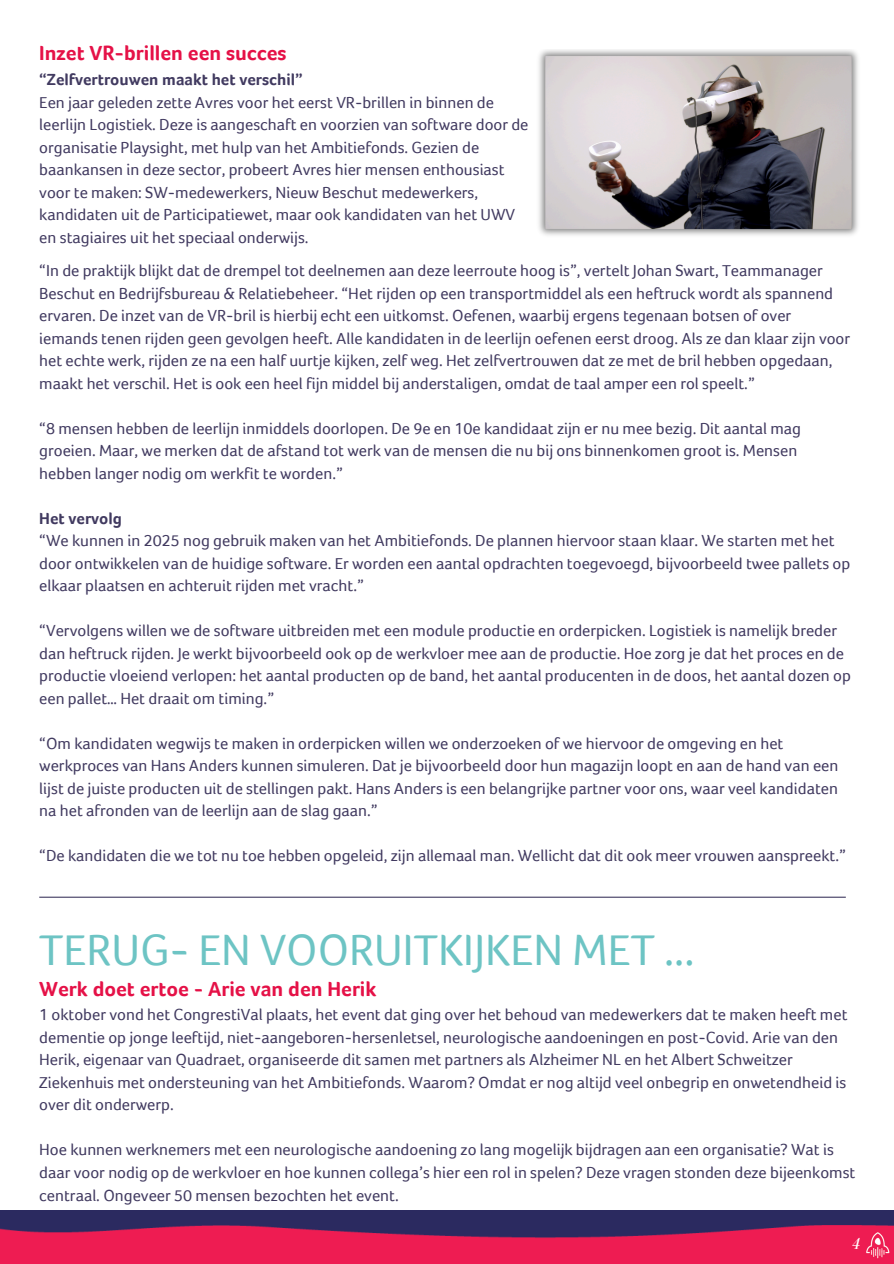
<style>
.page{position:relative;width:894px;height:1264px;background:#fff}
.page>*{position:absolute;margin:0;border:0;box-sizing:border-box;transform-origin:0 0}
.t1{font:45px "Foco";color:#6dc4c4}
.t2{font:700 21px "Foco";color:#e51147}
.t3{font:16.5px/22.5px "Foco";color:#413a60}
.t4{font:700 16.5px "Foco";color:#413a60}
.t5{font:italic 16.5px "Bodoni";color:#fff}
</style>
<div class="page">
<img style="left:0;top:1210px;width:893px;height:53px">
<img style="left:860px;top:1230px;width:33px;height:30px">
<img style="left:539px;top:49px;width:319px;height:187px">
<hr style="left:39px;top:896px;width:806px;height:1px;background:#413a60">
<p class="t2" style="left:39px;top:42px;width:249px">Inzet VR-brillen een succes</p>
<p class="t4" style="left:39px;top:70px;width:265px">“Zelfvertrouwen maakt het verschil”</p>
<p class="t3" style="left:39px;top:91px;width:490px">Een jaar geleden zette Avres voor het eerst VR-brillen in binnen de leerlijn Logistiek. Deze is aangeschaft en voorzien van software door de organisatie Playsight, met hulp van het Ambitiefonds. Gezien de baankansen in deze sector, probeert Avres hier mensen enthousiast voor te maken: SW-medewerkers, Nieuw Beschut medewerkers, kandidaten uit de Participatiewet, maar ook kandidaten van het UWV en stagiaires uit het speciaal onderwijs.</p>
<p class="t3" style="left:39px;top:259px;width:812px">“In de praktijk blijkt dat de drempel tot deelnemen aan deze leerroute hoog is”, vertelt Johan Swart, Teammanager Beschut en Bedrijfsbureau &amp; Relatiebeheer. “Het rijden op een transportmiddel als een heftruck wordt als spannend ervaren. De inzet van de VR-bril is hierbij echt een uitkomst. Oefenen, waarbij ergens tegenaan botsen of over iemands tenen rijden geen gevolgen heeft. Alle kandidaten in de leerlijn oefenen eerst droog. Als ze dan klaar zijn voor het echte werk, rijden ze na een half uurtje kijken, zelf weg. Het zelfvertrouwen dat ze met de bril hebben opgedaan, maakt het verschil. Het is ook een heel fijn middel bij anderstaligen, omdat de taal amper een rol speelt.”</p>
<p class="t3" style="left:39px;top:417px;width:763px">“8 mensen hebben de leerlijn inmiddels doorlopen. De 9e en 10e kandidaat zijn er nu mee bezig. Dit aantal mag groeien. Maar, we merken dat de afstand tot werk van de mensen die nu bij ons binnenkomen groot is. Mensen hebben langer nodig om werkfit te worden.”</p>
<p class="t4" style="left:39px;top:509px;width:84px">Het vervolg</p>
<p class="t3" style="left:39px;top:529px;width:812px">“We kunnen in 2025 nog gebruik maken van het Ambitiefonds. De plannen hiervoor staan klaar. We starten met het door ontwikkelen van de huidige software. Er worden een aantal opdrachten toegevoegd, bijvoorbeeld twee pallets op elkaar plaatsen en achteruit rijden met vracht.”</p>
<p class="t3" style="left:39px;top:619px;width:812px">“Vervolgens willen we de software uitbreiden met een module productie en orderpicken. Logistiek is namelijk breder dan heftruck rijden. Je werkt bijvoorbeeld ook op de werkvloer mee aan de productie. Hoe zorg je dat het proces en de productie vloeiend verlopen: het aantal producten op de band, het aantal producenten in de doos, het aantal dozen op een pallet… Het draait om timing.”</p>
<p class="t3" style="left:39px;top:732px;width:800px">“Om kandidaten wegwijs te maken in orderpicken willen we onderzoeken of we hiervoor de omgeving en het werkproces van Hans Anders kunnen simuleren. Dat je bijvoorbeeld door hun magazijn loopt en aan de hand van een lijst de juiste producten uit de stellingen pakt. Hans Anders is een belangrijke partner voor ons, waar veel kandidaten na het afronden van de leerlijn aan de slag gaan.”</p>
<p class="t3" style="left:39px;top:844px;width:807px">“De kandidaten die we tot nu toe hebben opgeleid, zijn allemaal man. Wellicht dat dit ook meer vrouwen aanspreekt.”</p>
<h1 class="t1" style="left:39px;top:926px;width:656px">TERUG- EN VOORUITKIJKEN MET ...</h1>
<p class="t2" style="left:39px;top:977px;width:338px">Werk doet ertoe - Arie van den Herik</p>
<p class="t3" style="left:39px;top:1003px;width:809px">1 oktober vond het CongrestiVal plaats, het event dat ging over het behoud van medewerkers dat te maken heeft met dementie op jonge leeftijd, niet-aangeboren-hersenletsel, neurologische aandoeningen en post-Covid. Arie van den Herik, eigenaar van Quadraet, organiseerde dit samen met partners als Alzheimer NL en het Albert Schweitzer Ziekenhuis met ondersteuning van het Ambitiefonds. Waarom? Omdat er nog altijd veel onbegrip en onwetendheid is over dit onderwerp.</p>
<p class="t3" style="left:39px;top:1138px;width:817px">Hoe kunnen werknemers met een neurologische aandoening zo lang mogelijk bijdragen aan een organisatie? Wat is daar voor nodig op de werkvloer en hoe kunnen collega’s hier een rol in spelen? Deze vragen stonden deze bijeenkomst centraal. Ongeveer 50 mensen bezochten het event.</p>
<p class="t5" style="left:852px;top:1233px;width:10px">4</p>
</div>
